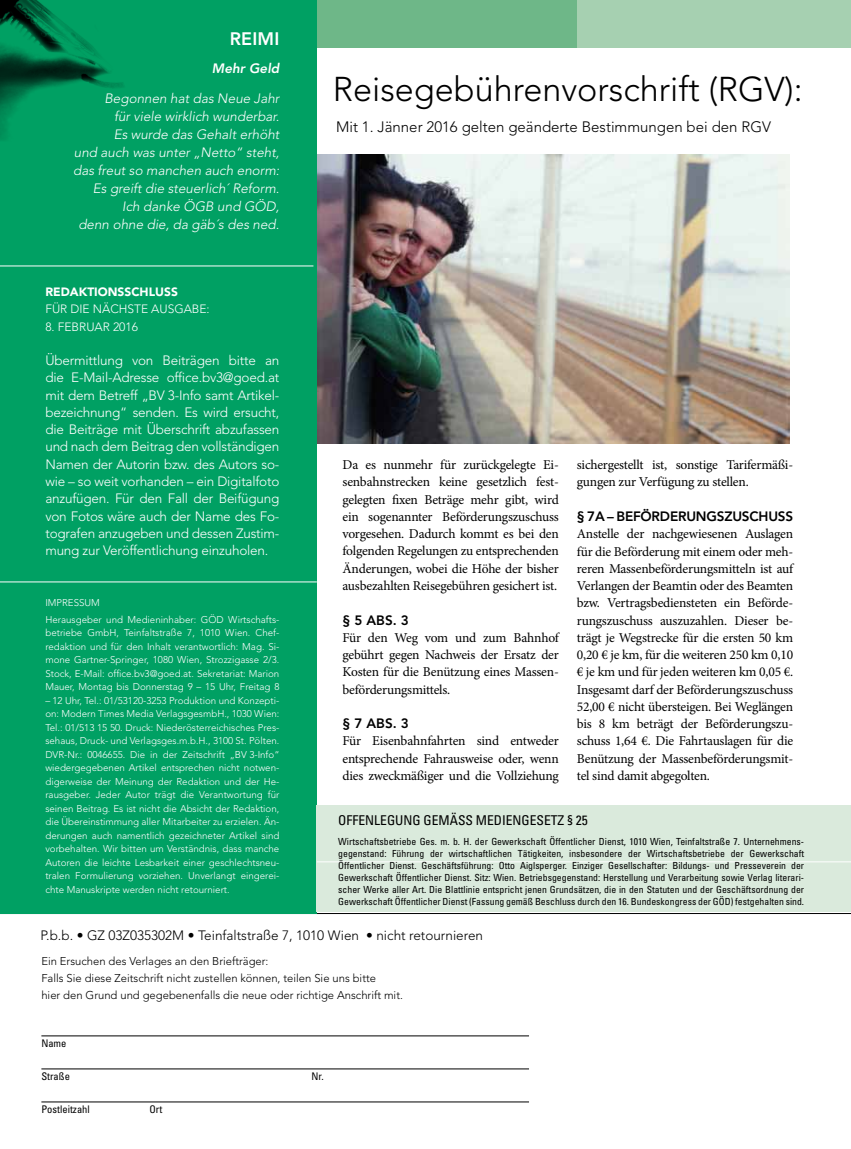
<style>
.page{position:relative;width:851px;height:1149px;background:#fff}
.page>*{position:absolute;margin:0;border:0;box-sizing:border-box;transform-origin:0 0}
.t1{font:300 34.2px "Avenir";color:#000}
.t2{font:800 18px "Avenir";color:#fff}
.t3{font:300 15px "Avenir";color:#000}
.t4{font:13.5px/17.2px "Minion Pro";letter-spacing:-.015em;color:#000;text-align:justify}
.t5{font:300 13.5px/17.2px "Avenir";letter-spacing:-.015em;color:#fff;text-align:justify}
.t6{font:italic 300 13.5px/18px "Avenir";color:#fff;text-align:right}
.t7{font:300 13.5px "Avenir";color:#000}
.t8{font:800 13.5px "Avenir";letter-spacing:-.015em;color:#000}
.t9{font:condensed 13.5px "Univers";color:#000}
.t10{font:italic 800 13.5px "Avenir";color:#fff}
.t11{font:300 12px "Avenir";color:#fff}
.t12{font:900 12px "Avenir";color:#fff}
.t13{font:300 11.25px/17.2px "Avenir";color:#000}
.t14{font:condensed 10.5px "Univers";color:#000}
.t15{font:300 9.75px/13.5px "Avenir";color:#fff;text-align:justify}
.t16{font:condensed 9.75px/12px "Univers";color:#000;text-align:justify}
</style>
<div class="page">
<div style="left:300px;top:0;width:550px;height:48px;background:#a6d0b1"></div>
<div style="left:313px;top:0;width:264px;height:47px;background:#6eb788"></div>
<div style="left:0;top:0;width:317px;height:909px;background:#00a063"></div>
<hr style="left:41px;top:1035px;width:488px;height:1px;background:#000">
<hr style="left:41px;top:1068px;width:488px;height:1px;background:#000">
<hr style="left:41px;top:1101px;width:488px;height:1px;background:#000">
<hr style="left:0;top:912px;width:850px;height:1px;background:#000">
<div style="left:0;top:861px;width:317px;height:51px;background:#00a063"></div>
<div style="left:317px;top:805px;width:533px;height:106px;background:#daeadc"></div>
<img style="left:0;top:0;width:39px;height:42px">
<hr style="left:0;top:265px;width:313px;height:1px;background:#fff">
<hr style="left:0;top:581px;width:317px;height:1px;background:#fff">
<hr style="left:317px;top:861px;width:533px;height:1px;background:#fff">
<img style="left:317px;top:154px;width:472px;height:290px">
<h2 class="t2" style="left:230px;top:28px;width:51px">REIMI</h2>
<p class="t10" style="left:212px;top:61px;width:69px">Mehr Geld</p>
<p class="t6" style="left:73px;top:90px;width:208px">Begonnen hat das Neue Jahr<br>für viele wirklich wunderbar.<br>Es wurde das Gehalt erhöht<br>und auch was unter „Netto“ steht, das freut so manchen auch enorm:<br>Es greift die steuerlich´ Reform.<br>Ich danke ÖGB und GÖD,<br>denn ohne die, da gäb´s des ned.</p>
<p class="t12" style="left:45px;top:284px;width:134px">REDAKTIONSSCHLUSS</p>
<p class="t11" style="left:45px;top:302px;width:166px">für die näch ste Ausgabe:</p>
<p class="t11" style="left:45px;top:319px;width:94px">8. Februar 2016</p>
<p class="t5" style="left:45px;top:352px;width:235px">Übermittlung von Beiträgen bitte an die E-M ail--Adresse office.bv3@goed.at mit dem Betreff „BV 3-I nfo samt Artikel&shy;bezeichnung“ senden. Es wird ersucht, die Beiträge mit Ü berschrift abzufassen und nach dem Beitrag den vollständigen N amen der Autorin bzw. des Autors so&shy;wie – so weit vorhanden – ein Digitalfoto anzufügen. Für den Fall der Beifügung von Fotos wäre auch der N ame des Fo&shy;tografen anzugeben und dessen Zustim&shy;mung zur Veröffentlichung einzuholen.</p>
<p class="t15" style="left:45px;top:594px;width:235px;line-height:16.5px">I mpressum<br>Herausgeber und Medieninhaber: GÖD Wirtschafts-</p>
<p class="t15" style="left:45px;top:625px;width:235px">betriebe GmbH, Teinfaltstraße 7, 1010 Wien. Chef&shy;redaktion und für den I nhalt verantwortlich: Mag. Si&shy;mone Gartner-Springer, 1080 Wien, Strozzigasse 2/3.<br>Stock, E-M ail: office.bv3@goed.at. Sekretariat: M arion Mauer, Montag bis Donnerstag 9 – 15 U hr, Freitag 8</p>
<p class="t15" style="left:45px;top:693px;width:235px">– 12 U hr, Tel.: 01/53120-3253 Produktion und Konzepti&shy;on: Modern Times Media VerlagsgesmbH., 1030 Wien:<br>Tel.: 01/513 15 50. Druck: N iederösterreichisches Pres&shy;sehaus, Druck- und Verlagsges.m.b.H., 3100 St. -Pölten.<br>DVR-N r.: 0046655. Die in der Zeitschrift „BV 3-I nfo“ wiedergegebenen Artikel entsprechen nicht notwen&shy;digerweise der Meinung der Redaktion und der He&shy;rausgeber. Jeder Autor trägt die Verantwortung für seinen Beitrag. Es ist nicht die Absicht der Redaktion, die Übereinstimmung aller M itarbeiter zu erzielen. Än&shy;derungen auch namentlich gezeichneter Artikel sind vorbehalten. Wir bitten um Verständnis, dass manche Autoren die leichte Lesbarkeit einer geschlechtsneu&shy;tralen Formulierung vorziehen. U nverlangt eingerei&shy;chte M anuskripte werden nicht retourniert.</p>
<h1 class="t1" style="left:333px;top:69px;width:471px">Reisegebührenvorschrift (RGV):</h1>
<p class="t3" style="left:336px;top:118px;width:436px">M it 1. Jänner 2016 gelten geänderte Bestimmungen bei den RGV</p>
<p class="t4" style="left:342px;top:456px;width:218px">Da es nunmehr für zurückgelegte Ei&shy;senbahnstrecken keine gesetzlich fest&shy;gelegten fixen Beträge mehr gibt, wird ein sogenannter Beförderungszuschuss vorgesehen. Dadurch kommt es bei den folgenden Regelungen zu entsprechenden Änderungen, wobei die Höhe der bisher ausbezahlten Reisegebühren gesichert ist.</p>
<p class="t8" style="left:342px;top:611px;width:68px">§ 5 ABS. 3</p>
<p class="t4" style="left:342px;top:628px;width:218px">Für den Weg vom und zum Bahnhof gebührt gegen Nachweis der Ersatz der Kosten für die Benützung eines Massen&shy;beförderungsmittels.</p>
<p class="t8" style="left:342px;top:715px;width:68px">§ 7 ABS. 3</p>
<p class="t4" style="left:342px;top:732px;width:218px">Für Eisenbahnfahrten sind entweder entsprechende Fahrausweise oder, wenn dies zweckmäßiger und die Vollziehung</p>
<p class="t4" style="left:576px;top:456px;width:218px">sichergestellt ist, sonstige Tarifermäßi&shy;gungen zur Verfügung zu stellen.</p>
<p class="t8" style="left:576px;top:508px;width:218px">§ 7A – BEFÖRDERUNGSZUSCHUSS</p>
<p class="t4" style="left:576px;top:525px;width:218px">Anstelle der nachgewiesenen Auslagen für die Beförderung mit einem oder meh&shy;reren Massenbeförderungsmitteln ist auf Verlangen der Beamtin oder des Beamten bzw. Vertragsbediensteten ein Beförde&shy;rungszuschuss auszuzahlen. Dieser be&shy;trägt je Wegstrecke für die ersten 50 km 0,20 € je km, für die weiteren 250 km 0,10 € je km und für jeden weiteren km 0,05 €.<br>Insgesamt darf der Beförderungszuschuss 52,00 € nicht übersteigen. Bei Weglängen bis 8 km beträgt der Beförderungszu&shy;schuss 1,64 €. Die Fahrtauslagen für die Benützung der Massenbeförderungsmit&shy;tel sind damit abgegolten.</p>
<p class="t9" style="left:338px;top:811px;width:251px">OFFENLEGUNG GEMÄSS MEDIENGESETZ § 25</p>
<p class="t16" style="left:338px;top:834px;width:467px">Wirtschaftsbetriebe Ges. m. b. H. der Gewerkschaft Öffentlicher Dienst, 1010 Wien, Teinfaltstraße 7. Unternehmens&shy;gegenstand: Führung der wirtschaftlichen Tätigkeiten, insbesondere der Wirtschaftsbetriebe der Gewerkschaft Öffentlicher Dienst. Geschäftsführung: Otto Aiglsperger. Einziger Gesellschafter: Bildungs- und Presseverein der Gewerkschaft Öffentlicher Dienst. Sitz: Wien. Betriebsgegenstand: Herstellung und Verarbeitung sowie Verlag literari&shy;scher Werke aller Art. Die Blattlinie entspricht jenen Grundsätzen, die in den Statuten und der Geschäftsordnung der Gewerkschaft Öffentlicher Dienst (Fassung gemäß Beschluss durch den 16. Bundeskongress der GÖD) festgehalten sind.</p>
<p class="t7" style="left:40px;top:926px;width:444px">P.b.b. • GZ 03Z035302M • Teinfaltstraße 7, 1010 Wien • nicht retournieren</p>
<p class="t13" style="left:41px;top:952px;width:363px">Ein Ersuchen des Verlages an den Briefträger:<br>Falls Sie diese Zeitschrift nicht zustellen können, teilen Sie uns bitte<br>hier den Grund und gegebenenfalls die neue oder richtige Anschrift mit.</p>
<p class="t14" style="left:41px;top:1036px;width:27px">Name</p>
<p class="t14" style="left:41px;top:1069px;width:30px">Straße</p>
<p class="t14" style="left:311px;top:1069px;width:14px">Nr.</p>
<p class="t14" style="left:41px;top:1102px;width:50px">Postleitzahl</p>
<p class="t14" style="left:149px;top:1102px;width:14px">Ort</p>
</div>
